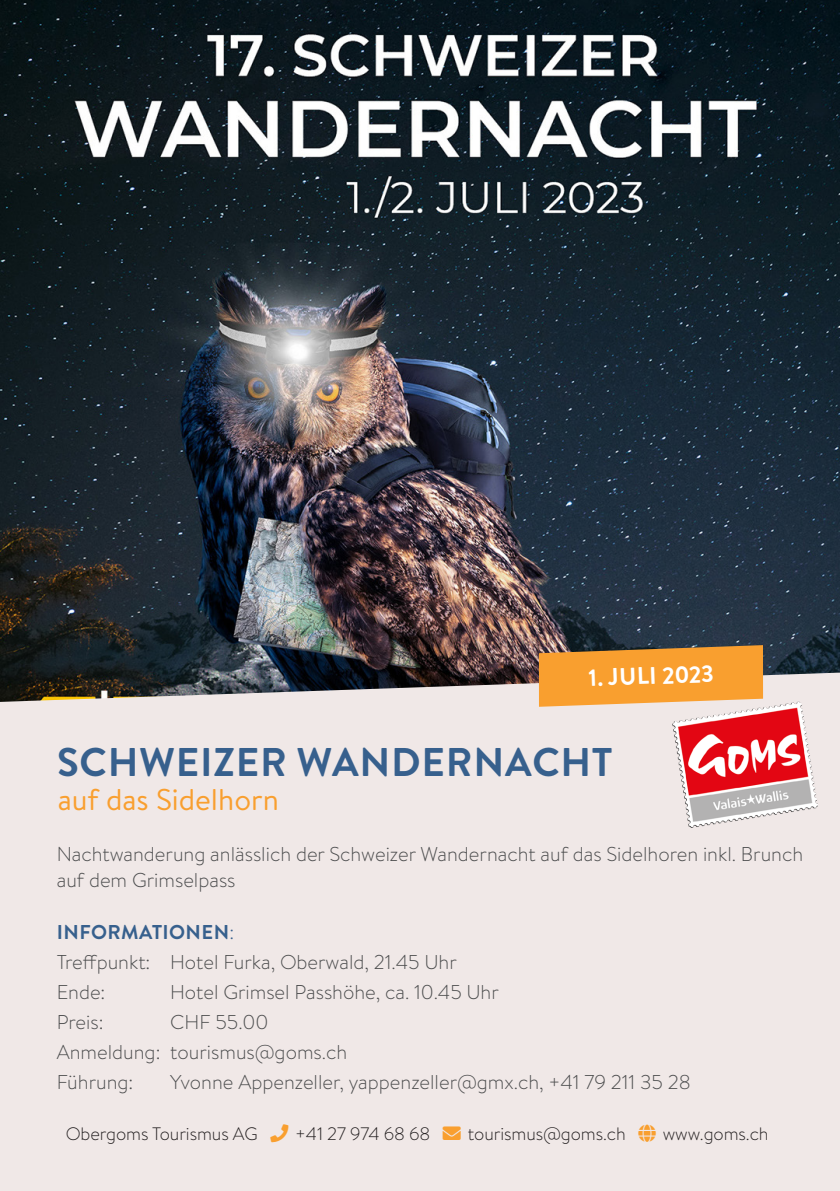
<style>
.page{position:relative;width:840px;height:1191px;background:#fff}
.page>*{position:absolute;margin:0;border:0;box-sizing:border-box;transform-origin:0 0}
.t1{font:700 40px "Brandon Grotesque";letter-spacing:.02em;color:#37608d}
.t2{font:30px "Brandon Text";color:#f99f2f}
.t3{font:700 24px "Brandon Grotesque";color:#fff}
.t4{font:300 20px/30px "Brandon Text";color:#4b4c4d}
.t5{font:700 20px "Brandon Grotesque";letter-spacing:.02em;color:#37608d}
.t6{font:300 18px "Brandon Text";letter-spacing:-.005em;color:#231f20}
.s1{font-family:"Brandon Text";font-weight:300}
.s2{color:#f99f2f}
</style>
<div class="page">
<img style="left:0;top:0;width:839px;height:672px">
<div style="left:0;top:672px;width:839px;height:519px;background:#f0e8e7"></div>
<svg style="left:538px;top:645px;width:224px;height:62px;background:#ea9a36"></svg>
<img style="left:672px;top:701px;width:144px;height:126px">
<svg style="left:270px;top:1124px;width:18px;height:18px"></svg>
<svg style="left:442px;top:1126px;width:18px;height:14px"></svg>
<svg style="left:638px;top:1124px;width:17px;height:17px"></svg>
<p class="t3" style="left:587px;top:661px;width:126px;rotate:-2deg">1. JULI 2023</p>
<h1 class="t1" style="left:57px;top:734px;width:556px">SCHWEIZER WANDERNACHT</h1>
<h2 class="t2" style="left:58px;top:778px;width:223px">auf das Sidelhorn</h2>
<p class="t4" style="left:57px;top:840px;width:747px;line-height:26px">Nachtwanderung anlässlich der Schweizer Wandernacht auf das Sidelhoren inkl. Brunch auf dem Grimselpass</p>
<p class="t5" style="left:57px;top:918px;width:179px">INFORMATIONEN<span class="s1">:</span></p>
<p class="t4" style="left:57px;top:946px;width:401px">Treffpunkt: Hotel Furka, Oberwald, 21.45 Uhr<br>Ende:</p>
<p class="t4" style="left:170px;top:976px;width:330px">Hotel Grimsel Passhöhe, ca. 10.45 Uhr</p>
<p class="t4" style="left:57px;top:1006px;width:292px;text-indent:113px">CHF 55.00<br>Anmeldung: tourismus@goms.ch<br>Führung:</p>
<p class="t4" style="left:57px;top:1006px;width:48px">Preis:</p>
<p class="t4" style="left:170px;top:1066px;width:521px">Yvonne Appenzeller, yappenzeller@gmx.ch, +41 79 211 35 28</p>
<p class="t6" style="left:66px;top:1121px;width:703px">Obergoms Tourismus AG <span class="s2">□■</span> +41 27 974 68 68 <span class="s2">■❖●□</span> tourismus@goms.ch <span class="s2">●□</span> www.goms.ch</p>
</div>
